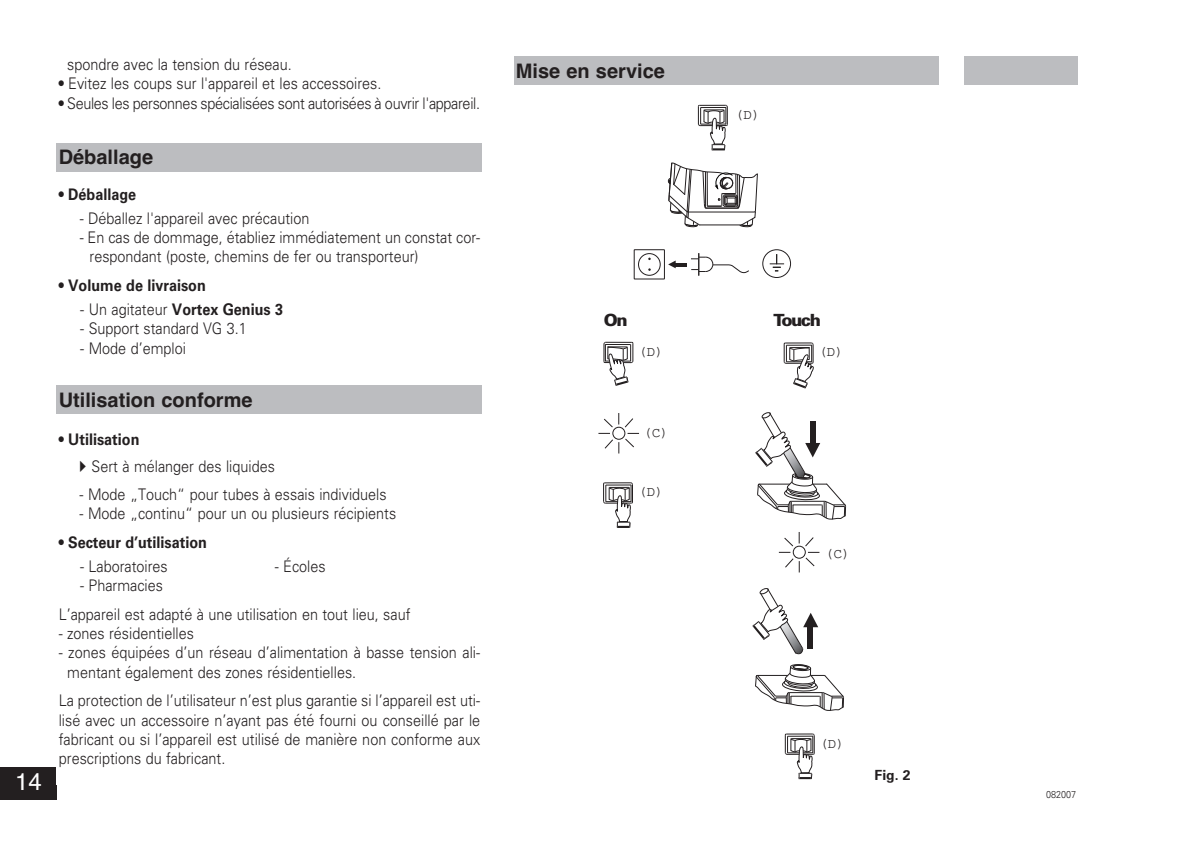
<style>
.page{position:relative;width:1191px;height:842px;background:#fff}
.page>*{position:absolute;margin:0;border:0;box-sizing:border-box;transform-origin:0 0}
.t1{font:24px "Helvetica";color:#fff}
.t2{font:700 20px "Helvetica";color:#231f20}
.t3{font:900 16.8px "Univers";letter-spacing:-.09em;color:#231f20}
.t4{font:300 16px/19.2px "Univers CE";color:#231f20;scale:.9 1}
.t5{font:700 16px "Univers CE";color:#231f20;scale:.9 1}
.t6{font:300 16px "Univers CE";letter-spacing:-.02em;color:#231f20;scale:.9 1}
.t7{font:14px "Courier";color:#231f20}
.t8{font:700 14px "Univers CE";color:#231f20}
.t9{font:300 10px "Univers CE";color:#231f20;scale:.9 1}
.s1{font-weight:700}
.s2{font-weight:300}
</style>
<div class="page">
<div style="left:0;top:767px;width:57px;height:33px;background:#231f20"></div>
<div style="left:964px;top:57px;width:113px;height:28px;background:#bcbdc0"></div>
<div style="left:57px;top:143px;width:425px;height:28px;background:#bcbdc0"></div>
<div style="left:57px;top:386px;width:425px;height:28px;background:#bcbdc0"></div>
<svg style="left:603px;top:482px;width:30px;height:46px"></svg>
<svg style="left:603px;top:342px;width:31px;height:44px"></svg>
<svg style="left:783px;top:342px;width:31px;height:47px"></svg>
<svg style="left:784px;top:733px;width:31px;height:46px"></svg>
<svg style="left:598px;top:413px;width:41px;height:41px"></svg>
<svg style="left:778px;top:532px;width:42px;height:41px"></svg>
<svg style="left:755px;top:412px;width:91px;height:108px"></svg>
<svg style="left:752px;top:588px;width:92px;height:123px"></svg>
<svg style="left:667px;top:162px;width:91px;height:66px"></svg>
<svg style="left:697px;top:105px;width:31px;height:45px"></svg>
<div style="left:762px;top:249px;width:29px;height:29px;border:1px solid #231f20;border-radius:50%"></div>
<svg style="left:769px;top:254px;width:16px;height:17px"></svg>
<div style="left:633px;top:249px;width:32px;height:30px;border:1px solid #231f20"></div>
<div style="left:638px;top:253px;width:22px;height:23px;border:1px solid #231f20;border-radius:50%"></div>
<svg style="left:668px;top:253px;width:81px;height:23px"></svg>
<div style="left:514px;top:57px;width:424px;height:28px;background:#bcbdc0"></div>
<h1 class="t1" style="left:15px;top:767px;width:28px">14</h1>
<p class="t4" style="left:67px;top:56px;width:251px">spondre avec la tension du réseau.</p>
<p class="t4" style="left:59px;top:76px;width:360px"><span class="s1">•</span> Evitez les coups sur l'appareil et les accessoires.</p>
<p class="t6" style="left:59px;top:97px;width:470px"><span class="s1">•</span> Seules les personnes spécialisées sont autorisées à ouvrir l'appareil.</p>
<p class="t2" style="left:59px;top:146px;width:96px">Déballage</p>
<p class="t5" style="left:59px;top:188px;width:88px">• Déballage</p>
<p class="t4" style="left:80px;top:210px;width:257px">- Déballez l'appareil avec précaution</p>
<p class="t4" style="left:90px;top:229px;width:435px;text-indent:-10px">- En cas de dommage, établiez immédiatement un constat cor&shy;respondant (poste, chemins de fer ou transporteur)</p>
<p class="t5" style="left:59px;top:280px;width:165px">• Volume de livraison</p>
<p class="t5" style="left:80px;top:304px;width:227px"><span class="s2">- Un agitateur</span> Vortex Genius 3</p>
<p class="t4" style="left:80px;top:320px;width:186px">- Support standard VG 3.1</p>
<p class="t4" style="left:80px;top:340px;width:119px">- Mode d’emploi</p>
<p class="t2" style="left:59px;top:389px;width:195px">Utilisation conforme</p>
<p class="t5" style="left:59px;top:433px;width:91px">• Utilisation</p>
<p class="t4" style="left:92px;top:458px;width:205px">Sert à mélanger des liquides</p>
<p class="t4" style="left:80px;top:486px;width:342px">- Mode „Touch“ pour tubes à essais individuels</p>
<p class="t4" style="left:80px;top:505px;width:353px">- Mode „continu“ pour un ou plusieurs récipients</p>
<p class="t5" style="left:59px;top:536px;width:166px">• Secteur d’utilisation</p>
<p class="t4" style="left:80px;top:558px;width:99px">- Laboratoires</p>
<p class="t4" style="left:275px;top:558px;width:58px">- Écoles</p>
<p class="t4" style="left:59px;top:572px;width:392px;line-height:28.8px;text-indent:21px">- Pharmacies<br>L’appareil est adapté à une utilisation en tout lieu, sauf</p>
<p class="t4" style="left:59px;top:625px;width:152px">- zones résidentielles</p>
<p class="t4" style="left:67px;top:644px;width:460px;text-indent:-8px">- zones équipées d’un réseau d’alimentation à basse tension ali&shy;mentant également des zones résidentielles.</p>
<p class="t4" style="left:59px;top:692px;width:470px;text-align:justify">La protection de l’utilisateur n’est plus garantie si l’appareil est uti&shy;lisé avec un accessoire n’ayant pas été fourni ou conseillé par le fabricant ou si l’appareil est utilisé de manière non conforme aux prescriptions du fabricant.</p>
<p class="t2" style="left:516px;top:59px;width:150px">Mise en service</p>
<p class="t7" style="left:735px;top:110px;width:26px">(D)</p>
<p class="t3" style="left:604px;top:314px;width:25px">On</p>
<p class="t3" style="left:773px;top:314px;width:49px">Touch</p>
<p class="t7" style="left:638px;top:347px;width:26px">(D)</p>
<p class="t7" style="left:643px;top:428px;width:26px">(C)</p>
<p class="t7" style="left:638px;top:487px;width:26px">(D)</p>
<p class="t7" style="left:818px;top:347px;width:26px">(D)</p>
<p class="t7" style="left:825px;top:549px;width:26px">(C)</p>
<p class="t7" style="left:819px;top:739px;width:26px">(D)</p>
<p class="t8" style="left:874px;top:770px;width:38px">Fig. 2</p>
<p class="t9" style="left:1046px;top:791px;width:35px">082007</p>
</div>
